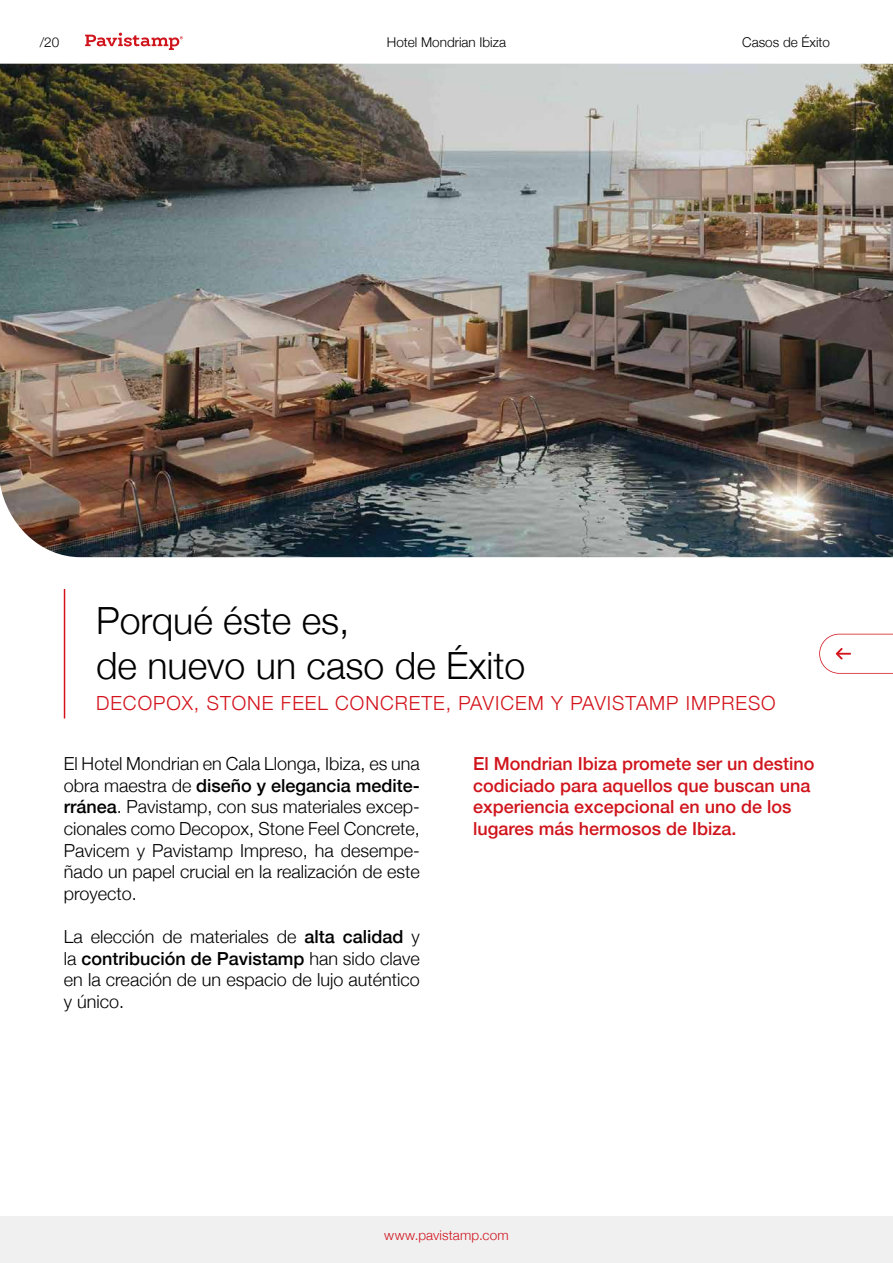
<style>
.page{position:relative;width:893px;height:1263px;background:#fff}
.page>*{position:absolute;margin:0;border:0;box-sizing:border-box;transform-origin:0 0}
.t1{font:300 37.5px/45px "Helvetica Neue";color:#000}
.t2{font:300 19.5px "Helvetica Neue";letter-spacing:.05em;color:#d3121b}
.t3{font:300 18px/21.6px "Helvetica Neue";color:#000;text-align:justify}
.t4{font:500 18px/21.6px "Helvetica Neue";color:#d0141c}
.t5{font:300 13.5px "Helvetica Neue";color:#000}
.t6{font:300 13.5px "Helvetica Neue";letter-spacing:.01em;color:#d0141c}
.s1{font-weight:500}
</style>
<div class="page">
<svg style="left:85px;top:33px;width:98px;height:17px"></svg>
<div style="left:0;top:1216px;width:893px;height:47px;background:#f0f0f1"></div>
<svg style="left:819px;top:634px;width:74px;height:40px"></svg>
<hr style="left:64px;top:589px;width:1px;height:129px;background:#d3121b">
<img style="left:0;top:64px;width:893px;height:493px">
<p class="t5" style="left:40px;top:31px;width:21px">/20</p>
<p class="t5" style="left:387px;top:31px;width:121px">Hotel Mondrian Ibiza</p>
<p class="t5" style="left:742px;top:31px;width:89px">Casos de Éxito</p>
<h1 class="t1" style="left:96px;top:595px;width:431px">Porqué éste es,<br>de nuevo un caso de Éxito</h1>
<p class="t2" style="left:96px;top:687px;width:681px">DECOPOX, STONE FEEL CONCRETE, PAVICEM Y PAVISTAMP IMPRESO</p>
<p class="t3" style="left:64px;top:751px;width:358px">El Hotel Mondrian en Cala Llonga, Ibiza, es una obra maestra de <span class="s1">diseño y elegancia medite&shy;rránea</span>. Pavistamp, con sus materiales excep&shy;cionales como Decopox, Stone Feel Concrete, Pavicem y Pavistamp Impreso, ha desempe&shy;ñado un papel crucial en la realización de este proyecto.</p>
<p class="t3" style="left:64px;top:924px;width:358px">La elección de materiales de <span class="s1">alta calidad</span> y la <span class="s1">contribución de Pavistamp</span> han sido clave en la creación de un espacio de lujo auténtico y único.</p>
<p class="t4" style="left:473px;top:751px;width:343px">El Mondrian Ibiza promete ser un destino codiciado para aquellos que buscan una experiencia excepcional en uno de los lugares más hermosos de Ibiza.</p>
<p class="t6" style="left:384px;top:1224px;width:126px">www.pavistamp.com</p>
</div>
